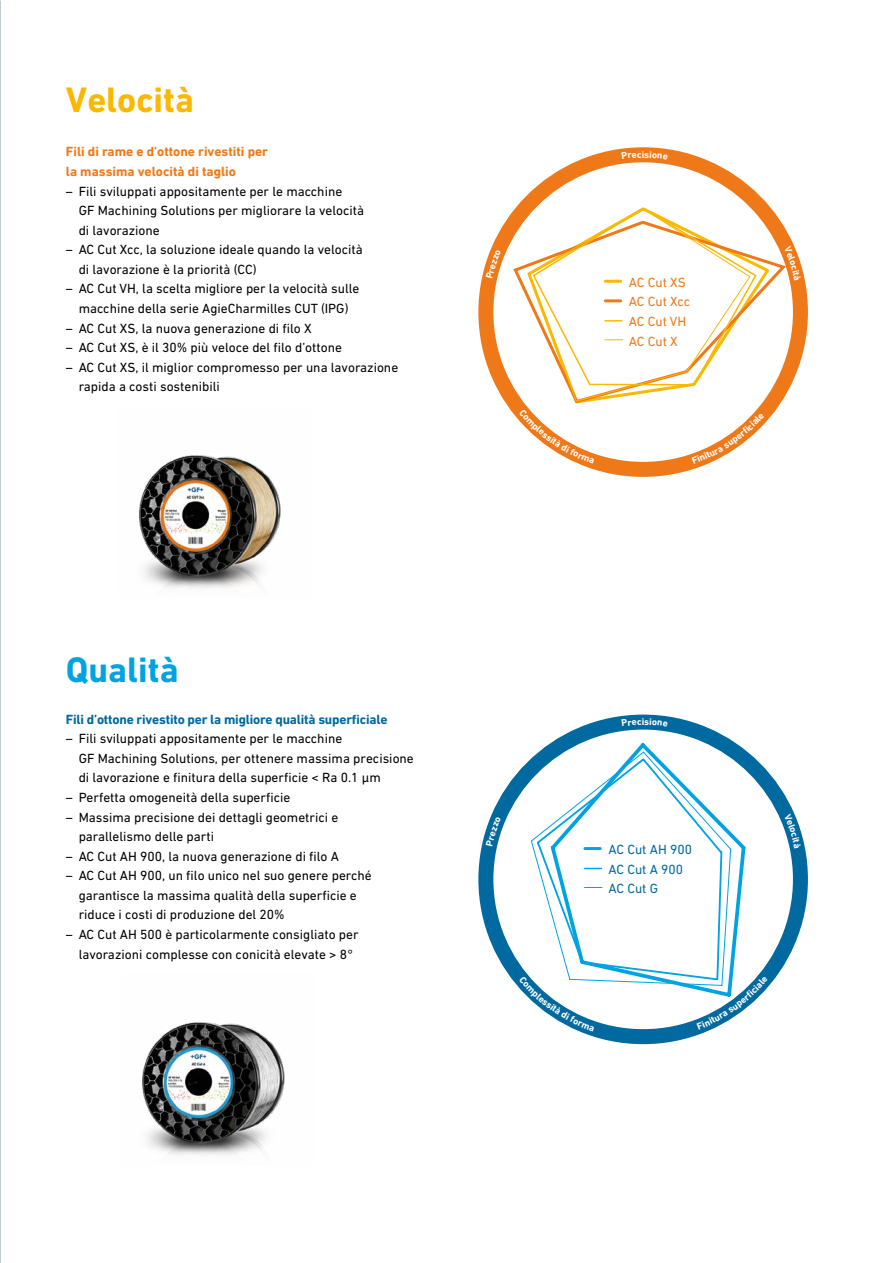
<style>
.page{position:relative;width:893px;height:1263px;background:#fff}
.page>*{position:absolute;margin:0;border:0;box-sizing:border-box;transform-origin:0 0}
.t1{font:700 36px "DIN Next W1 G";color:#fbb800}
.t2{font:700 36px "DIN Next W1 G";color:#00a3e2}
.t3{font:13.5px/19.5px "DIN Next W1 G";color:#000}
.t4{font:700 13.5px/19.5px "DIN Next W1 G";color:#ef7918}
.t5{font:700 13.5px "DIN Next W1 G";letter-spacing:-.015em;color:#0069a0}
.t6{font:13.5px/19.5px "DIN Next W1 G";color:#ef7918}
.t7{font:13.5px/19.5px "DIN Next W1 G";color:#0069a0}
</style>
<div class="page">
<div style="left:478px;top:715px;width:330px;height:329px;border:15px solid #0069a0;border-radius:50%"></div>
<svg style="left:547px;top:740px;width:202px;height:17px"></svg>
<svg style="left:533px;top:751px;width:198px;height:6px"></svg>
<div style="left:478px;top:147px;width:330px;height:330px;border:15px solid #ef7918;border-radius:50%"></div>
<svg style="left:511px;top:219px;width:278px;height:186px"></svg>
<svg style="left:528px;top:207px;width:230px;height:195px"></svg>
<img style="left:139px;top:455px;width:142px;height:133px">
<img style="left:142px;top:1022px;width:143px;height:133px">
<svg style="left:622px;top:151px;width:46px;height:8px"></svg>
<svg style="left:486px;top:249px;width:15px;height:30px"></svg>
<svg style="left:692px;top:413px;width:72px;height:51px"></svg>
<svg style="left:519px;top:409px;width:75px;height:55px"></svg>
<svg style="left:784px;top:246px;width:17px;height:35px"></svg>
<svg style="left:622px;top:718px;width:46px;height:9px"></svg>
<svg style="left:486px;top:817px;width:15px;height:29px"></svg>
<svg style="left:519px;top:757px;width:249px;height:274px"></svg>
<svg style="left:784px;top:813px;width:17px;height:35px"></svg>
<h1 class="t1" style="left:66px;top:79px;width:130px">Velocità</h1>
<p class="t4" style="left:66px;top:142px;width:204px">Fili di rame e d’ottone rivestiti per la massima velocità di taglio</p>
<p class="t3" style="left:79px;top:181px;width:287px;text-indent:-13px">– Fili sviluppati appositamente per le macchine<br>GF Machining Solutions per migliorare la velocità di lavorazione</p>
<p class="t3" style="left:79px;top:240px;width:286px;text-indent:-13px">– AC Cut Xcc, la soluzione ideale quando la velocità di lavorazione è la priorità (CC)</p>
<p class="t3" style="left:66px;top:279px;width:295px;text-align:center">– AC Cut VH, la scelta migliore per la velocità sulle macchine della serie AgieCharmilles CUT (IPG)</p>
<p class="t3" style="left:66px;top:318px;width:247px">– AC Cut XS, la nuova generazione di filo X</p>
<p class="t3" style="left:66px;top:338px;width:278px">– AC Cut XS, è il 30% più veloce del filo d’ottone</p>
<p class="t3" style="left:79px;top:357px;width:321px;text-indent:-13px">– AC Cut XS, il miglior compromesso per una lavorazione rapida a costi sostenibili</p>
<h1 class="t2" style="left:66px;top:649px;width:114px">Qualità</h1>
<p class="t5" style="left:66px;top:711px;width:323px">Fili d’ottone rivestito per la migliore qualità superficiale</p>
<p class="t3" style="left:79px;top:729px;width:337px;text-indent:-13px">– Fili sviluppati appositamente per le macchine<br>GF Machining Solutions, per ottenere massima precisione di lavorazione e finitura della superficie &lt; Ra 0.1 μm</p>
<p class="t3" style="left:66px;top:787px;width:226px">– Perfetta omogeneità della superficie</p>
<p class="t3" style="left:79px;top:807px;width:261px;text-indent:-13px">– Massima precisione dei dettagli geometrici e parallelismo delle parti</p>
<p class="t3" style="left:66px;top:846px;width:275px">– AC Cut AH 900, la nuova generazione di filo A</p>
<p class="t3" style="left:79px;top:866px;width:295px;text-indent:-13px">– AC Cut AH 900, un filo unico nel suo genere perché garantisce la massima qualità della superficie e riduce i costi di produzione del 20%</p>
<p class="t3" style="left:66px;top:924px;width:294px;text-align:center">– AC Cut AH 500 è particolarmente consigliato per lavorazioni complesse con conicità elevate &gt; 8°</p>
<p class="t6" style="left:629px;top:272px;width:63px">AC Cut XS<br>AC Cut Xcc<br>AC Cut VH<br>AC Cut X</p>
<p class="t7" style="left:609px;top:839px;width:85px">AC Cut AH 900<br>AC Cut A 900<br>AC Cut G</p>
</div>
